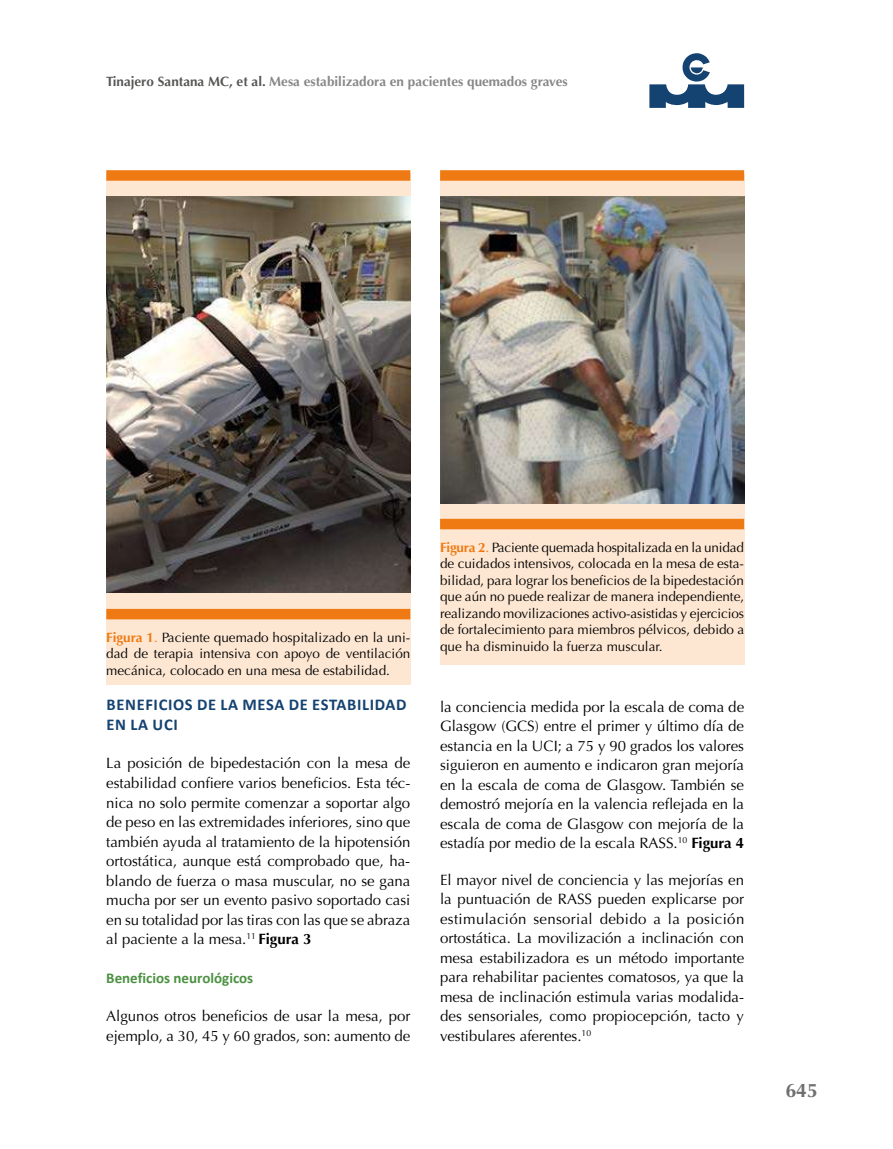
<style>
.page{position:relative;width:893px;height:1149px;background:#fff}
.page>*{position:absolute;margin:0;border:0;box-sizing:border-box;transform-origin:0 0}
.t1{font:700 19.5px "Optima";color:#706f6f}
.t2{font:700 16.5px/19.5px "Calibri";letter-spacing:.04em;color:#144271}
.t3{font:15px/19.5px "Optima";color:#000;text-align:justify}
.t4{font:700 15px "Calibri";color:#4b9141}
.t5{font:13.5px/16.5px "Optima";color:#000;text-align:justify}
.t6{font:700 13.5px "Optima";color:#878787}
.s1{color:#575756}
.s2{font-weight:700;color:#ef7a13}
.s3{color:#ef7a13}
.s4{font-weight:700}
</style>
<div class="page">
<svg style="left:649px;top:53px;width:95px;height:55px"></svg>
<div style="left:106px;top:174px;width:304px;height:510px;background:#fde7d3"></div>
<div style="left:106px;top:608px;width:304px;height:11px;background:#ef7a13"></div>
<div style="left:106px;top:170px;width:304px;height:11px;background:#ef7a13"></div>
<img style="left:106px;top:197px;width:304px;height:395px">
<div style="left:440px;top:174px;width:304px;height:490px;background:#fde7d3"></div>
<div style="left:440px;top:518px;width:304px;height:11px;background:#ef7a13"></div>
<div style="left:440px;top:170px;width:304px;height:11px;background:#ef7a13"></div>
<img style="left:440px;top:197px;width:304px;height:306px">
<p class="t6" style="left:106px;top:73px;width:463px"><span class="s1">Tinajero Santana MC, et al.</span> Mesa estabilizadora en pacientes quemados graves</p>
<p class="t5" style="left:106px;top:629px;width:306px"><span class="s2">Figura 1</span><span class="s3">.</span> Paciente quemado hospitalizado en la uni&shy;dad de terapia intensiva con apoyo de ventilación mecánica, colocado en una mesa de estabilidad.</p>
<p class="t2" style="left:107px;top:694px;width:301px">BENEFICIOS DE LA MESA DE ESTABILIDAD<br>EN LA UCI</p>
<p class="t3" style="left:106px;top:753px;width:306px">La posición de bipedestación con la mesa de estabilidad confiere varios beneficios. Esta téc&shy;nica no solo permite comenzar a soportar algo de peso en las extremidades inferiores, sino que también ayuda al tratamiento de la hipotensión ortostática, aunque está comprobado que, ha&shy;blando de fuerza o masa muscular, no se gana mucha por ser un evento pasivo soportado casi en su totalidad por las tiras con las que se abraza al paciente a la mesa.<sup>11</sup> <span class="s4">Figura 3</span></p>
<p class="t4" style="left:106px;top:967px;width:148px">Beneficios neurológicos</p>
<p class="t3" style="left:106px;top:1006px;width:306px">Algunos otros beneficios de usar la mesa, por ejemplo, a 30, 45 y 60 grados, son: aumento de</p>
<p class="t5" style="left:440px;top:539px;width:306px"><span class="s2">Figura 2</span><span class="s3">.</span> Paciente quemada hospitalizada en la unidad de cuidados intensivos, colocada en la mesa de esta&shy;bilidad, para lograr los beneficios de la bipedestación que aún no puede realizar de manera independiente, realizando movilizaciones activo-asistidas y ejercicios de fortalecimiento para miembros pélvicos, debido a que ha disminuido la fuerza muscular.</p>
<p class="t3" style="left:440px;top:696px;width:306px">la conciencia medida por la escala de coma de Glasgow (GCS) entre el primer y último día de estancia en la UCI; a 75 y 90 grados los valores siguieron en aumento e indicaron gran mejoría en la escala de coma de Glasgow. También se demostró mejoría en la valencia reflejada en la escala de coma de Glasgow con mejoría de la estadía por medio de la escala RASS.<sup>10</sup> <span class="s4">Figura 4</span></p>
<p class="t3" style="left:440px;top:869px;width:306px">El mayor nivel de conciencia y las mejorías en la puntuación de RASS pueden explicarse por estimulación sensorial debido a la posición ortostática. La movilización a inclinación con mesa estabilizadora es un método importante para rehabilitar pacientes comatosos, ya que la mesa de inclinación estimula varias modalida&shy;des sensoriales, como propiocepción, tacto y vestibulares aferentes.<sup>10</sup></p>
<h1 class="t1" style="left:785px;top:1079px;width:34px">645</h1>
</div>
